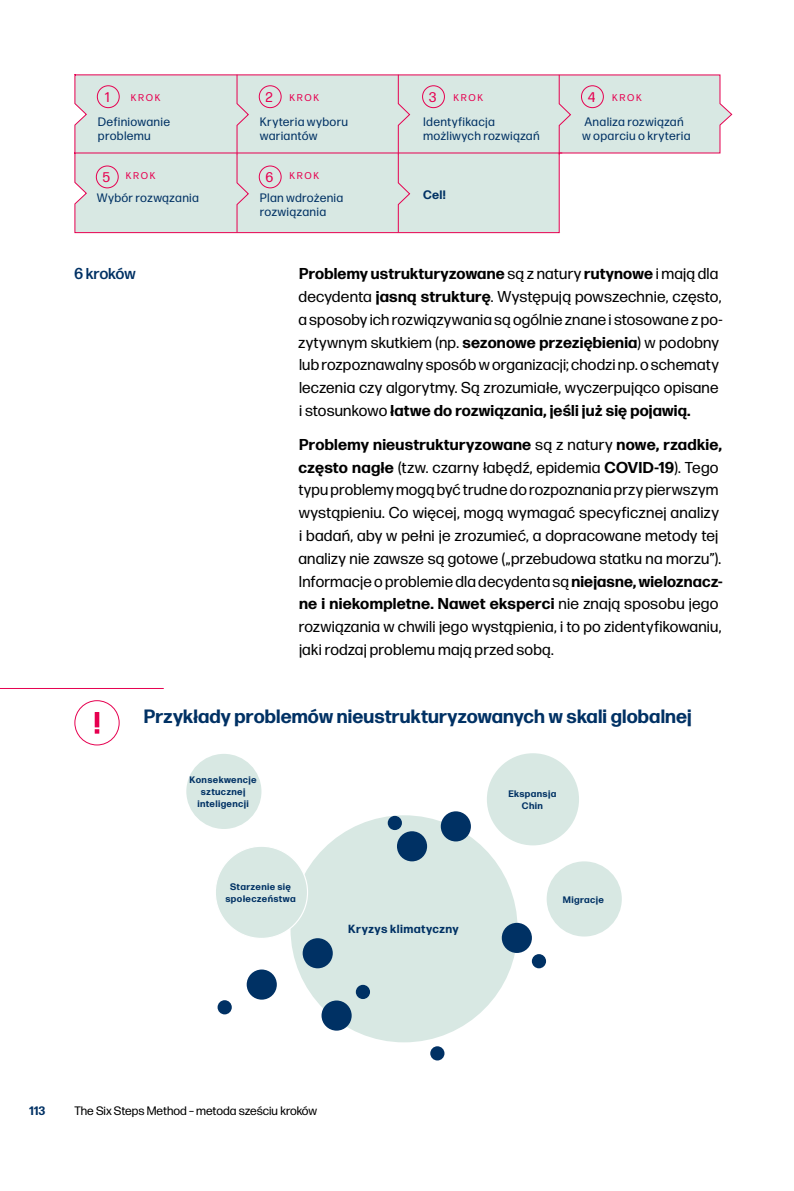
<style>
.page{position:relative;width:794px;height:1191px;background:#fff}
.page>*{position:absolute;margin:0;border:0;box-sizing:border-box;transform-origin:0 0}
.t1{font:700 19.25px "Forma DJR Text";letter-spacing:.005em;color:#003164}
.t2{font:15.75px/22.8px "Forma DJR Text";letter-spacing:.01em;color:#000}
.t3{font:500 15.75px "Forma DJR Display";letter-spacing:.01em;color:#003164}
.t4{font:14px "Forma DJR Micro";color:#e60050}
.t5{font:12.25px/14px "Forma DJR Micro";letter-spacing:.02em;color:#003164}
.t6{font:12.25px "Forma DJR Text";color:#000}
.t7{font:700 12.25px "Forma DJR Micro";color:#003164}
.t8{font:700 12.25px "Forma DJR Text";color:#003164}
.t9{font:700 11.9px "Forma DJR Micro";letter-spacing:.03em;color:#003164}
.t10{font:9.8px "Forma DJR Micro";letter-spacing:.165em;color:#e60050}
.t11{font:700 9.45px/11.9px "Forma DJR Micro";letter-spacing:.035em;color:#003164;text-align:center}
.s1{font-size:14px}
.s2{font-weight:700}
</style>
<div class="page">
<hr style="left:0;top:688px;width:164px;height:1px;background:#e60050">
<div style="left:74px;top:700px;width:46px;height:45px;border:1px solid #e60050;border-radius:50%"></div>
<hr style="left:95px;top:712px;width:4px;height:15px;background:#e60050">
<svg style="left:95px;top:729px;width:4px;height:4px"></svg>
<div style="left:290px;top:815px;width:227px;height:227px;background:#d8e8e3;border-radius:50%"></div>
<div style="left:487px;top:753px;width:92px;height:92px;background:#d8e8e3;border-radius:50%"></div>
<div style="left:215px;top:846px;width:92px;height:92px;background:#d8e8e3;border-radius:50%"></div>
<div style="left:303px;top:938px;width:30px;height:30px;background:#003164;border-radius:50%"></div>
<div style="left:247px;top:969px;width:30px;height:30px;background:#003164;border-radius:50%"></div>
<div style="left:321px;top:1000px;width:31px;height:30px;background:#003164;border-radius:50%"></div>
<div style="left:502px;top:922px;width:30px;height:31px;background:#003164;border-radius:50%"></div>
<div style="left:441px;top:811px;width:30px;height:30px;background:#003164;border-radius:50%"></div>
<div style="left:397px;top:831px;width:30px;height:30px;background:#003164;border-radius:50%"></div>
<div style="left:356px;top:984px;width:14px;height:15px;background:#003164;border-radius:50%"></div>
<div style="left:532px;top:954px;width:14px;height:14px;background:#003164;border-radius:50%"></div>
<div style="left:388px;top:816px;width:14px;height:14px;background:#003164;border-radius:50%"></div>
<div style="left:217px;top:1000px;width:15px;height:14px;background:#003164;border-radius:50%"></div>
<div style="left:430px;top:1046px;width:14px;height:14px;background:#003164;border-radius:50%"></div>
<div style="left:186px;top:754px;width:75px;height:75px;background:#d8e8e3;border-radius:50%"></div>
<div style="left:546px;top:861px;width:76px;height:75px;background:#d8e8e3;border-radius:50%"></div>
<svg style="left:74px;top:74px;width:659px;height:159px;background:#dee7e4"></svg>
<div style="left:97px;top:85px;width:23px;height:23px;border:1px solid #e60050;border-radius:50%"></div>
<div style="left:259px;top:85px;width:22px;height:23px;border:1px solid #e60050;border-radius:50%"></div>
<div style="left:422px;top:85px;width:23px;height:23px;border:1px solid #e60050;border-radius:50%"></div>
<div style="left:581px;top:85px;width:23px;height:23px;border:1px solid #e60050;border-radius:50%"></div>
<svg style="left:236px;top:74px;width:13px;height:159px;background:#d9d0d4"></svg>
<svg style="left:397px;top:74px;width:14px;height:159px;background:#d9d2d5"></svg>
<svg style="left:558px;top:74px;width:14px;height:81px"></svg>
<hr style="left:75px;top:152px;width:487px;height:1px;background:#e60050">
<div style="left:96px;top:166px;width:23px;height:22px;border:1px solid #e60050;border-radius:50%"></div>
<div style="left:259px;top:166px;width:22px;height:22px;border:1px solid #e60050;border-radius:50%"></div>
<p class="t4" style="left:105px;top:88px;width:7px">1</p>
<p class="t10" style="left:131px;top:91px;width:31px">KROK</p>
<p class="t5" style="left:98px;top:114px;width:74px">Definiowanie problemu</p>
<p class="t10" style="left:266px;top:91px;width:55px"><span class="s1">2</span> KROK</p>
<p class="t5" style="left:260px;top:114px;width:90px">Kryteria wyboru wariantów</p>
<p class="t4" style="left:102px;top:169px;width:9px">5</p>
<p class="t4" style="left:265px;top:169px;width:9px">6</p>
<p class="t10" style="left:126px;top:170px;width:31px">KROK</p>
<p class="t10" style="left:290px;top:170px;width:31px">KROK</p>
<p class="t5" style="left:97px;top:190px;width:103px">Wybór rozwązania</p>
<p class="t5" style="left:260px;top:190px;width:85px">Plan wdrożenia rozwiązania</p>
<p class="t10" style="left:429px;top:91px;width:56px"><span class="s1">3</span> KROK</p>
<p class="t5" style="left:423px;top:114px;width:118px">Identyfikacja możliwych rozwiązań</p>
<p class="t7" style="left:423px;top:186px;width:24px">Cel!</p>
<p class="t10" style="left:587px;top:91px;width:56px"><span class="s1">4</span> KROK</p>
<p class="t5" style="left:582px;top:114px;width:110px">Analiza rozwiązań w oparciu o kryteria</p>
<p class="t3" style="left:74px;top:264px;width:63px">6 kroków</p>
<p class="t2" style="left:298px;top:262px;width:426px"><span class="s2">Problemy ustrukturyzowane</span> są z natury <span class="s2">rutynowe</span> i mają dla decydenta <span class="s2">jasną strukturę</span>. Występują powszechnie, często, a sposoby ich rozwiązywania są ogólnie znane i stosowane z po&shy;zytywnym skutkiem (np. <span class="s2">sezonowe przeziębienia</span>) w podobny lub rozpoznawalny sposób w organizacji; chodzi np. o schematy leczenia czy algorytmy. Są zrozumiałe, wyczerpująco opisane i stosunkowo <span class="s2">łatwe do rozwiązania, jeśli już się pojawią.</span></p>
<p class="t2" style="left:298px;top:432px;width:426px"><span class="s2">Problemy nieustrukturyzowane</span> są z natury <span class="s2">nowe, rzadkie, często nagłe</span> (tzw. czarny łabędź, epidemia <span class="s2">COVID-19</span>). Tego typu problemy mogą być trudne do rozpoznania przy pierwszym wystąpieniu. Co więcej, mogą wymagać specyficznej analizy i badań, aby w pełni je zrozumieć, a dopracowane metody tej analizy nie zawsze są gotowe („przebudowa statku na morzu”).<br>Informacje o problemie dla decydenta są <span class="s2">niejasne, wieloznacz&shy;ne i niekompletne. Nawet eksperci</span> nie znają sposobu jego rozwiązania w chwili jego wystąpienia, i to po zidentyfikowaniu, jaki rodzaj problemu mają przed sobą.</p>
<p class="t1" style="left:144px;top:704px;width:549px">Przykłady problemów nieustrukturyzowanych w skali globalnej</p>
<p class="t11" style="left:190px;top:773px;width:68px">Konsekwencje sztucznej inteligencji</p>
<p class="t11" style="left:508px;top:787px;width:49px">Ekspansja<br>Chin</p>
<p class="t11" style="left:225px;top:880px;width:72px">Starzenie się społeczeństwa</p>
<p class="t9" style="left:348px;top:921px;width:112px">Kryzys klimatyczny</p>
<p class="t11" style="left:563px;top:893px;width:43px">Migracje</p>
<p class="t8" style="left:29px;top:1103px;width:18px">113</p>
<p class="t6" style="left:74px;top:1103px;width:244px">The Six Steps Method – metoda sześciu kroków</p>
</div>
